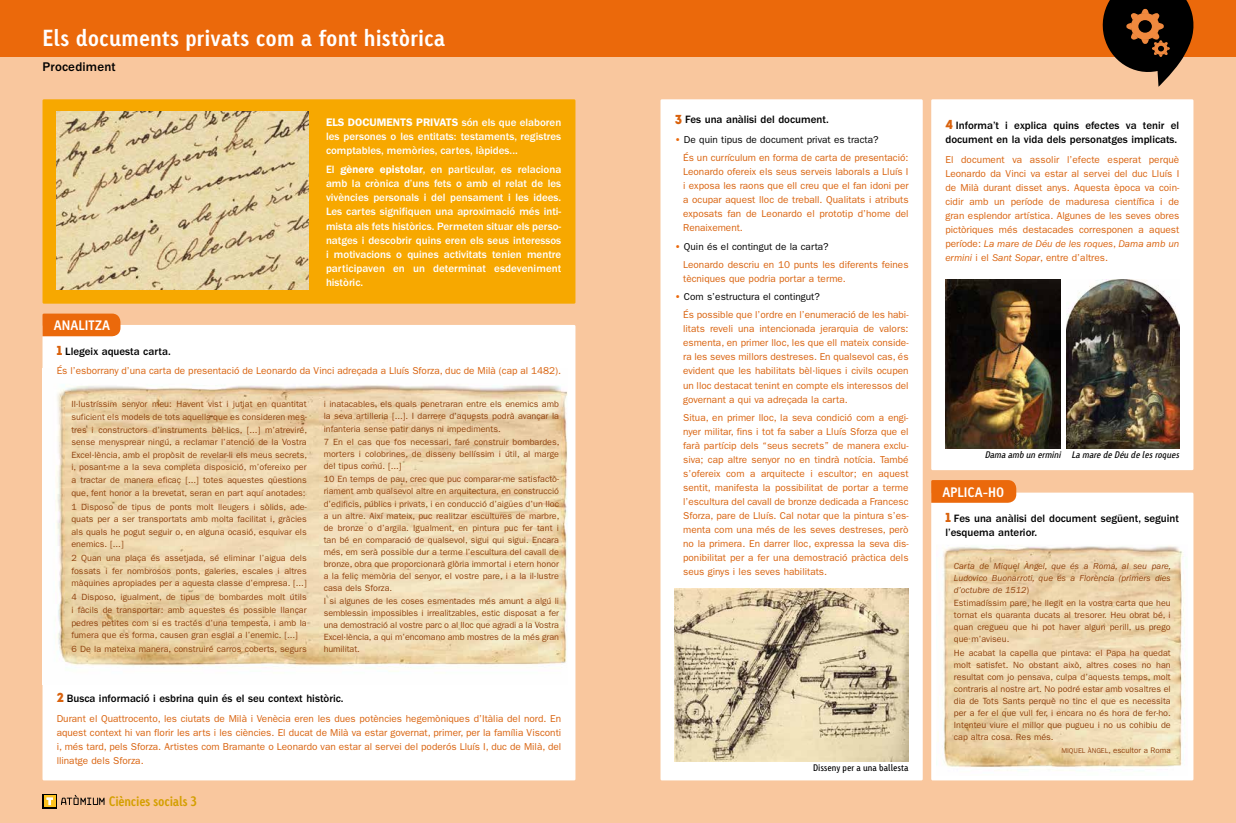
<style>
.page{position:relative;width:1236px;height:823px;background:#fff}
.page>*{position:absolute;margin:0;border:0;box-sizing:border-box;transform-origin:0 0}
.t1{font:22px "Linotype Tetria Bold Tab";color:#fff}
.t2{font:13px "Linotype Tetria Bold Tab";color:#fff}
.t3{font:13px "Linotype Tetria Bold Tab";letter-spacing:-.02em;color:#d49f00;scale:.95 1}
.t4{font:500 13px "Franklin Gothic LT";letter-spacing:.015em;color:#000}
.t5{font:500 11px/14px "Franklin Gothic LT";color:#fff;text-align:justify}
.t6{font:500 11px/14px "Franklin Gothic LT";color:#000}
.t7{font:10px/14px "Franklin Gothic LT";color:#d9620d;text-align:justify}
.t8{font:9px/12px "Franklin Gothic LT";color:#90420e;text-align:justify}
.t9{font:italic 9px/12px "Franklin Gothic LT";color:#90420e;text-align:justify}
.t10{font:italic 9px "Linotype Tetria Regular Tab";color:#000}
.t11{font:9px "Linotype Tetria Regular Tab";color:#000}
.t12{font:8px "Franklin Gothic LT";color:#90420e}
.s1{font-weight:600}
.s2{font-family:"Intro";font-weight:400;font-size:13px;color:#d9620d}
.s3{font-weight:600;color:#eb690b}
.s4{color:#000}
.s5{font-style:italic}
.s6{font-style:normal}
.s7{font-size:7px}
</style>
<div class="page">
<div style="left:0;top:0;width:1236px;height:822px;background:#f9c79e"></div>
<div style="left:0;top:0;width:1236px;height:57px;background:#eb690b"></div>
<div style="left:43px;top:325px;width:532px;height:455px;background:#fff"></div>
<div style="left:43px;top:313px;width:77px;height:23px;background:#eb690b"></div>
<svg style="left:1102px;top:0;width:92px;height:87px"></svg>
<div style="left:660px;top:99px;width:263px;height:681px;background:#fff"></div>
<div style="left:931px;top:99px;width:262px;height:371px;background:#fff"></div>
<div style="left:931px;top:492px;width:262px;height:288px;background:#fff"></div>
<div style="left:931px;top:480px;width:85px;height:22px;background:#eb690b"></div>
<div style="left:43px;top:99px;width:532px;height:204px;background:#f7a800"></div>
<img style="left:57px;top:111px;width:252px;height:178px">
<img style="left:56px;top:385px;width:511px;height:287px">
<img style="left:675px;top:588px;width:234px;height:172px">
<img style="left:943px;top:545px;width:242px;height:226px">
<img style="left:945px;top:279px;width:116px;height:169px">
<img style="left:1067px;top:279px;width:112px;height:169px">
<svg style="left:43px;top:793px;width:14px;height:15px"></svg>
<svg style="left:47px;top:797px;width:6px;height:7px"></svg>
<svg style="left:61px;top:794px;width:44px;height:10px"></svg>
<h1 class="t1" style="left:43px;top:24px;width:404px">Els documents privats com a font històrica</h1>
<h2 class="t4" style="left:43px;top:59px;width:75px">Procediment</h2>
<h2 class="t2" style="left:54px;top:317px;width:58px">ANALITZA</h2>
<p class="t5" style="left:326px;top:115px;width:237px"><span class="s1">ELS DOCUMENTS PRIVATS</span> són els que elaboren les persones o les entitats: testaments, registres comptables, memòries, cartes, làpides...</p>
<p class="t5" style="left:326px;top:163px;width:237px">El <span class="s1">gènere epistolar</span>, en particular, es relaciona amb la crònica d’uns fets o amb el relat de les vivències personals i del pensament i les idees.<br>Les cartes signifiquen una aproximació més inti&shy;mista als fets històrics. Permeten situar els perso&shy;natges i descobrir quins eren els seus interessos i motivacions o quines activitats tenien mentre participaven en un determinat esdeveniment històric.</p>
<p class="t6" style="left:57px;top:344px;width:116px"><span class="s2">1</span> Llegeix aquesta carta.</p>
<p class="t7" style="left:57px;top:364px;width:506px">És l’esborrany d’una carta de presentació de Leonardo da Vinci adreçada a Lluís Sforza, duc de Milà (cap al 1482).</p>
<p class="t8" style="left:71px;top:398px;width:237px;line-height:12.6px">Il·lustríssim senyor meu: Havent vist i jutjat en quantitat suficient els models de tots aquells que es consideren mes&shy;tres i constructors d’instruments bèl·lics, [...] m’atreviré, sense menysprear ningú, a reclamar l’atenció de la Vostra Excel·lència, amb el propòsit de revelar-li els meus secrets, i, posant-me a la seva completa disposició, m’ofereixo per a tractar de manera eficaç [...] totes aquestes qüestions que, fent honor a la brevetat, seran en part aquí anotades:</p>
<p class="t8" style="left:71px;top:500px;width:237px;line-height:12.6px">1 Disposo de tipus de ponts molt lleugers i sòlids, ade&shy;quats per a ser transportats amb molta facilitat i, gràcies als quals he pogut seguir o, en alguna ocasió, esquivar els enemics. [...]</p>
<p class="t8" style="left:71px;top:551px;width:237px;line-height:12.6px">2 Quan una plaça és assetjada, sé eliminar l’aigua dels fossats i fer nombrosos ponts, galeries, escales i altres màquines apropiades per a aquesta classe d’empresa. [...]</p>
<p class="t8" style="left:71px;top:591px;width:237px;line-height:12.6px">4 Disposo, igualment, de tipus de bombardes molt útils i fàcils de transportar: amb aquestes és possible llançar pedres petites com si es tractés d’una tempesta, i amb la fumera que es forma, causen gran esglai a l’enemic. [...]</p>
<p class="t8" style="left:71px;top:643px;width:237px">6 De la mateixa manera, construiré carros coberts, segurs</p>
<p class="t8" style="left:324px;top:398px;width:237px">i inatacables, els quals penetraran entre els enemics amb la seva artilleria [...]. I darrere d’aquests podrà avançar la infanteria sense patir danys ni impediments.</p>
<p class="t8" style="left:324px;top:435px;width:237px">7 En el cas que fos necessari, faré construir bombardes, morters i colobrines, de disseny bellíssim i útil, al marge del tipus comú. [...]</p>
<p class="t8" style="left:324px;top:473px;width:237px">10 En temps de pau, crec que puc comparar-me satisfactò&shy;riament amb qualsevol altre en arquitectura, en construcció d’edificis, públics i privats, i en conducció d’aigües d’un lloc a un altre. Així mateix, puc realitzar escultures de marbre, de bronze o d’argila. Igualment, en pintura puc fer tant i tan bé en comparació de qualsevol, sigui qui sigui. Encara més, em serà possible dur a terme l’escultura del cavall de bronze, obra que proporcionarà glòria immortal i etern honor a la feliç memòria del senyor, el vostre pare, i a la il·lustre casa dels Sforza.</p>
<p class="t8" style="left:324px;top:594px;width:237px">I si algunes de les coses esmentades més amunt a algú li semblessin impossibles i irrealitzables, estic disposat a fer una demostració al vostre parc o al lloc que agradi a la Vostra Excel·lència, a qui m’encomano amb mostres de la més gran humilitat.</p>
<p class="t6" style="left:57px;top:691px;width:288px"><span class="s2">2</span> Busca informació i esbrina quin és el seu context històric.</p>
<p class="t7" style="left:57px;top:710px;width:506px">Durant el Quattrocento, les ciutats de Milà i Venècia eren les dues potències hegemòniques d’Itàlia del nord. En aquest context hi van florir les arts i les ciències. El ducat de Milà va estar governat, primer, per la família Visconti i, més tard, pels Sforza. Artistes com Bramante o Leonardo van estar al servei del poderós Lluís I, duc de Milà, del llinatge dels Sforza.</p>
<h2 class="t3" style="left:109px;top:792px;width:94px">Ciències socials 3</h2>
<p class="t6" style="left:675px;top:113px;width:156px"><span class="s2">3</span> Fes una anàlisi del document.</p>
<p class="t7" style="left:683px;top:130px;width:227px;line-height:18.2px;text-indent:-8px"><span class="s3">•</span> <span class="s4">De quin tipus de document privat es tracta?<br></span>És un currículum en forma de carta de presentació:</p>
<p class="t7" style="left:683px;top:165px;width:227px">Leonardo ofereix els seus serveis laborals a Lluís I i exposa les raons que ell creu que el fan idoni per a ocupar aquest lloc de treball. Qualitats i atributs exposats fan de Leonardo el prototip d’home del Renaixement.</p>
<p class="t7" style="left:683px;top:237px;width:227px;line-height:18.2px;text-indent:-8px"><span class="s3">•</span> <span class="s4">Quin és el contingut de la carta?<br></span>Leonardo descriu en 10 punts les diferents feines</p>
<p class="t7" style="left:683px;top:271px;width:164px">tècniques que podria portar a terme.</p>
<p class="t7" style="left:683px;top:287px;width:227px;line-height:18.2px;text-indent:-8px"><span class="s3">•</span> <span class="s4">Com s’estructura el contingut?<br></span>És possible que l’ordre en l’enumeració de les habi-</p>
<p class="t7" style="left:683px;top:322px;width:227px">litats reveli una intencionada jerarquia de valors: esmenta, en primer lloc, les que ell mateix conside&shy;ra les seves millors destreses. En qualsevol cas, és evident que les habilitats bèl·liques i civils ocupen un lloc destacat tenint en compte els interessos del governant a qui va adreçada la carta.</p>
<p class="t7" style="left:683px;top:410px;width:227px">Situa, en primer lloc, la seva condició com a engi&shy;nyer militar, fins i tot fa saber a Lluís Sforza que el farà partícip dels “seus secrets” de manera exclu&shy;siva; cap altre senyor no en tindrà notícia. També s’ofereix com a arquitecte i escultor; en aquest sentit, manifesta la possibilitat de portar a terme l’escultura del cavall de bronze dedicada a Francesc Sforza, pare de Lluís. Cal notar que la pintura s’es&shy;menta com una més de les seves destreses, però no la primera. En darrer lloc, expressa la seva dis&shy;ponibilitat per a fer una demostració pràctica dels seus ginys i les seves habilitats.</p>
<p class="t11" style="left:813px;top:761px;width:97px">Disseny per a una ballesta</p>
<p class="t6" style="left:945px;top:118px;width:235px"><span class="s2">4</span> Informa’t i explica quins efectes va tenir el document en la vida dels personatges implicats.</p>
<p class="t7" style="left:945px;top:152px;width:235px">El document va assolir l’efecte esperat perquè Leonardo da Vinci va estar al servei del duc Lluís I de Milà durant disset anys. Aquesta època va coin&shy;cidir amb un període de maduresa científica i de gran esplendor artística. Algunes de les seves obres pictòriques més destacades corresponen a aquest període: <span class="s5">La mare de Déu de les roques</span>, <span class="s5">Dama amb un ermini</span> i el <span class="s5">Sant Sopar</span>, entre d’altres.</p>
<p class="t10" style="left:985px;top:449px;width:198px">Dama amb un ermini La mare de Déu de lesroques</p>
<h2 class="t2" style="left:943px;top:483px;width:63px">APLICA-HO</h2>
<p class="t6" style="left:945px;top:511px;width:235px"><span class="s2">1</span> Fes una anàlisi del document següent, seguint l’esquema anterior.</p>
<p class="t9" style="left:954px;top:559px;width:219px">Carta de Miquel Àngel, que és a Roma, al seu pare, Ludovico Buonarroti, que és a Florència (primers dies d’octubre de 1512<span class="s6">)</span></p>
<p class="t8" style="left:954px;top:596px;width:218px">Estimadíssim pare, he llegit en la vostra carta que heu tornat els quaranta ducats al tresorer. Heu obrat bé, i quan cregueu que hi pot haver algun perill, us prego que m’aviseu.</p>
<p class="t8" style="left:954px;top:646px;width:218px">He acabat la capella que pintava: el Papa ha quedat molt satisfet. No obstant això, altres coses no han resultat com jo pensava, culpa d’aquests temps, molt contraris al nostre art. No podré estar amb vosaltres el dia de Tots Sants perquè no tinc el que es necessita per a fer el que vull fer, i encara no és hora de fer-ho.<br>Intenteu viure el millor que pugueu i no us cohibiu de cap altra cosa. Res més.</p>
<p class="t12" style="left:1061px;top:745px;width:111px"><span class="s7">Miquel ÀngeL</span>, escultor a Roma</p>
</div>
